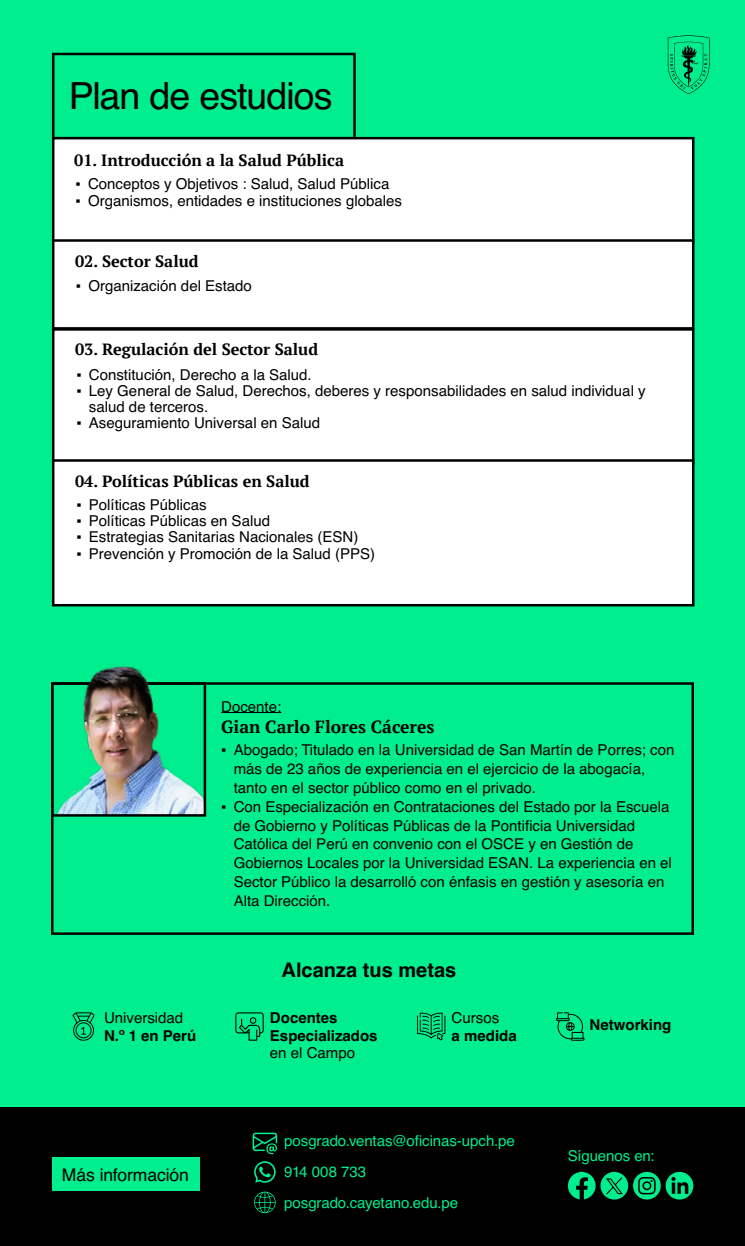
<style>
.page{position:relative;width:745px;height:1246px;background:#fff}
.page>*{position:absolute;margin:0;border:0;box-sizing:border-box;transform-origin:0 0}
.t1{font:37.5px "Helvetica";letter-spacing:-.03em;color:#000}
.t2{font:700 20px "Helvetica";color:#000}
.t3{font:700 17.5px "PT Serif";color:#000}
.t4{font:17.5px "Helvetica";letter-spacing:-.01em;color:#000}
.t5{font:700 16.25px "PT Serif";color:#000}
.t6{font:15px/18.8px "Helvetica";color:#000}
.t7{font:15px/30.8px "Helvetica";letter-spacing:-.01em;color:#00ee8d}
.t8{font:700 15px/17.5px "Helvetica";color:#000}
.s1{font-family:"Times New Roman"}
</style>
<div class="page">
<div style="left:0;top:0;width:744px;height:1119px;background:#00ee8d"></div>
<svg style="left:667px;top:35px;width:42px;height:59px"></svg>
<div style="left:52px;top:53px;width:303px;height:86px;border:2px solid #000"></div>
<div style="left:52px;top:137px;width:642px;height:107px;background:#fff;border:2px solid #000"></div>
<div style="left:52px;top:239px;width:642px;height:91px;background:#fff;border:2px solid #000"></div>
<div style="left:52px;top:328px;width:642px;height:137px;background:#fff;border:2px solid #000"></div>
<div style="left:52px;top:459px;width:642px;height:147px;background:#fff;border:2px solid #000"></div>
<div style="left:0;top:1107px;width:744px;height:139px;background:#000"></div>
<svg style="left:556px;top:1012px;width:28px;height:29px"></svg>
<svg style="left:417px;top:1012px;width:28px;height:29px"></svg>
<svg style="left:235px;top:1012px;width:28px;height:29px"></svg>
<svg style="left:72px;top:1012px;width:23px;height:29px"></svg>
<svg style="left:567px;top:1172px;width:125px;height:28px"></svg>
<div style="left:52px;top:1157px;width:147px;height:34px;background:#00ee8d"></div>
<svg style="left:252px;top:1133px;width:25px;height:21px"></svg>
<svg style="left:254px;top:1161px;width:21px;height:22px"></svg>
<svg style="left:254px;top:1191px;width:21px;height:22px"></svg>
<img style="left:56px;top:714px;width:147px;height:100px">
<div style="left:51px;top:682px;width:155px;height:135px;border:2px solid #000"></div>
<hr style="left:221px;top:712px;width:60px;height:1px;background:#000">
<div style="left:51px;top:682px;width:642px;height:253px;border:2px solid #000"></div>
<img style="left:74px;top:666px;width:90px;height:48px">
<h1 class="t1" style="left:69px;top:67px;width:265px">Plan de estudios</h1>
<p class="t5" style="left:74px;top:149px;width:271px">01. Introducción a la Salud Pública</p>
<p class="t6" style="left:75px;top:175px;width:315px"><span class="s1">▪</span> Conceptos y Objetivos : Salud, Salud Pública</p>
<p class="t6" style="left:75px;top:192px;width:327px"><span class="s1">▪</span> Organismos, entidades e instituciones globales</p>
<p class="t5" style="left:75px;top:251px;width:125px">02. Sector Salud</p>
<p class="t6" style="left:76px;top:277px;width:177px"><span class="s1">▪</span> Organización del Estado</p>
<p class="t5" style="left:75px;top:339px;width:244px">03. Regulación del Sector Salud</p>
<p class="t6" style="left:76px;top:365px;width:237px"><span class="s1">▪</span> Constitución, Derecho a la Salud.</p>
<p class="t6" style="left:89px;top:383px;width:558px;line-height:16.2px;text-indent:-12px"><span class="s1">▪</span> Ley General de Salud, Derechos, deberes y responsabilidades en salud individual y salud de terceros.</p>
<p class="t6" style="left:76px;top:414px;width:245px"><span class="s1">▪</span> Aseguramiento Universal en Salud</p>
<p class="t5" style="left:75px;top:470px;width:236px">04. Políticas Públicas en Salud</p>
<p class="t6" style="left:76px;top:496px;width:132px"><span class="s1">▪</span> Políticas Públicas</p>
<p class="t6" style="left:76px;top:512px;width:195px"><span class="s1">▪</span> Políticas Públicas en Salud</p>
<p class="t6" style="left:76px;top:528px;width:283px"><span class="s1">▪</span> Estrategias Sanitarias Nacionales (ESN)</p>
<p class="t6" style="left:76px;top:544px;width:300px"><span class="s1">▪</span> Prevención y Promoción de la Salud (PPS)</p>
<p class="t6" style="left:221px;top:698px;width:62px">Docente:</p>
<p class="t3" style="left:221px;top:715px;width:215px">Gian Carlo Flores Cáceres</p>
<p class="t6" style="left:233px;top:741px;width:442px;text-indent:-12px"><span class="s1">▪</span> Abogado; Titulado en la Universidad de San Martín de Porres; con más de 23 años de experiencia en el ejercicio de la abogacía, tanto en el sector público como en el privado.</p>
<p class="t6" style="left:233px;top:798px;width:439px;text-indent:-12px"><span class="s1">▪</span> Con Especialización en Contrataciones del Estado por la Escuela de Gobierno y Políticas Públicas de la Pontificia Universidad Católica del Perú en convenio con el OSCE y en Gestión de Gobiernos Locales por la Universidad ESAN. La experiencia en el Sector Público la desarrolló con énfasis en gestión y asesoría en Alta Dirección.</p>
<p class="t6" style="left:104px;top:1009px;width:81px">Universidad</p>
<p class="t8" style="left:104px;top:1027px;width:94px">N.º 1 en Perú</p>
<p class="t4" style="left:62px;top:1161px;width:128px">Más información</p>
<h2 class="t2" style="left:281px;top:953px;width:176px">Alcanza tus metas</h2>
<p class="t8" style="left:270px;top:1009px;width:109px">Docentes<br>Especializados</p>
<p class="t6" style="left:270px;top:1044px;width:87px">en el Campo</p>
<p class="t6" style="left:451px;top:1009px;width:49px">Cursos</p>
<p class="t8" style="left:451px;top:1027px;width:67px">a medida</p>
<p class="t7" style="left:284px;top:1126px;width:232px">posgrado.ventas@oficinas-upch.pe<br>914 008 733 posgrado.cayetano.edu.pe</p>
<p class="t8" style="left:589px;top:1016px;width:83px">Networking</p>
<p class="t7" style="left:567px;top:1141px;width:88px">Síguenos en:</p>
</div>
